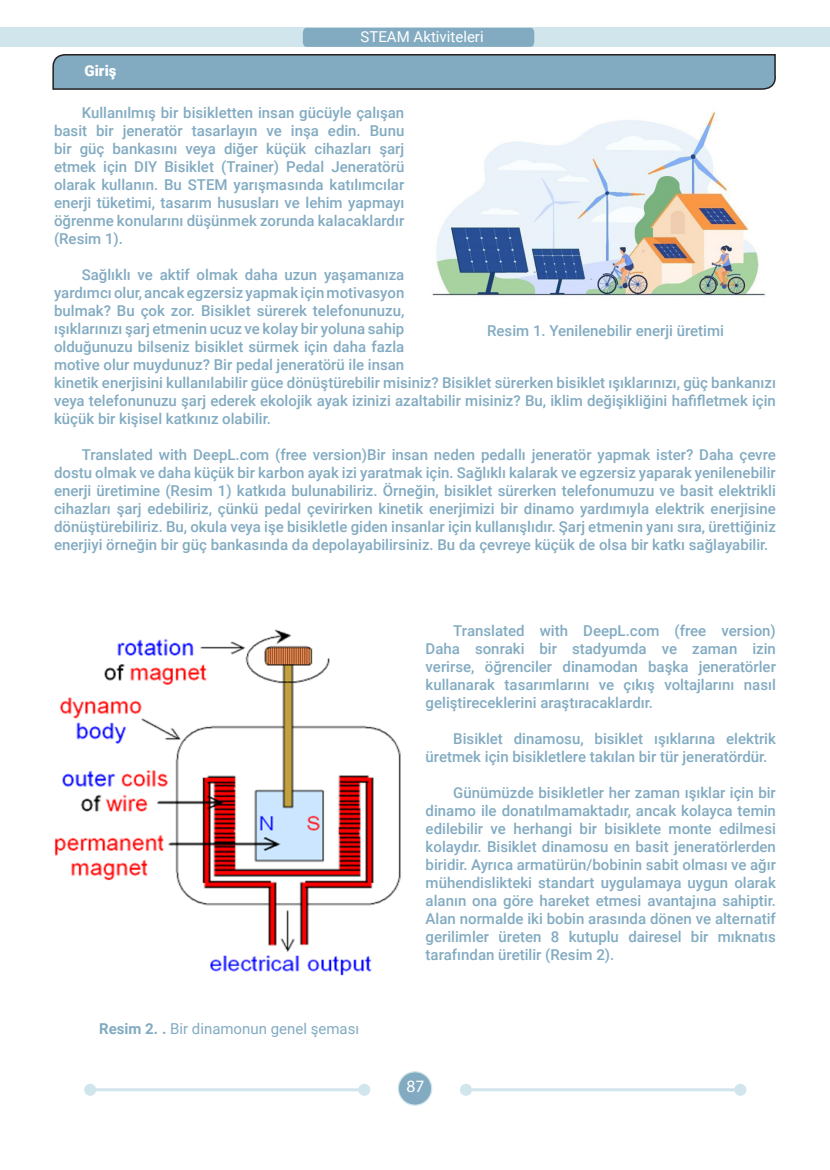
<style>
.page{position:relative;width:830px;height:1170px;background:#fff}
.page>*{position:absolute;margin:0;border:0;box-sizing:border-box;transform-origin:0 0}
.t1{font:17.4px "Myriad Pro";color:#fff}
.t2{font:500 15px/18px "Roboto";color:#82abc2;text-align:justify}
.t3{font:15px "Roboto";color:#82abc2}
.t4{font:15px "Roboto";color:#fff}
.t5{font:900 15px "Roboto";color:#fff}
.s1{font-weight:700}
</style>
<div class="page">
<div style="left:398px;top:1071px;width:33px;height:33px;background:#82abc2;border-radius:50%"></div>
<div style="left:397px;top:1071px;width:35px;height:34px;border:1px solid #d0e5ec;border-radius:50%"></div>
<div style="left:0;top:28px;width:829px;height:19px;background:#d0e5ec"></div>
<hr style="left:465px;top:1088px;width:275px;height:3px;background:#d0e5ec">
<div style="left:459px;top:1083px;width:12px;height:12px;background:#d0e5ec;border-radius:50%"></div>
<div style="left:734px;top:1083px;width:12px;height:12px;background:#d0e5ec;border-radius:50%"></div>
<hr style="left:90px;top:1088px;width:274px;height:3px;background:#d0e5ec">
<div style="left:84px;top:1083px;width:12px;height:12px;background:#d0e5ec;border-radius:50%"></div>
<div style="left:358px;top:1083px;width:12px;height:12px;background:#d0e5ec;border-radius:50%"></div>
<svg style="left:52px;top:27px;width:725px;height:63px"></svg>
<img style="left:432px;top:112px;width:334px;height:185px">
<img style="left:54px;top:629px;width:347px;height:346px">
<p class="t4" style="left:360px;top:26px;width:124px">STEAM Aktiviteleri</p>
<p class="t5" style="left:85px;top:60px;width:33px">Giriş</p>
<p class="t2" style="left:54px;top:103px;width:351px;text-indent:28px">Kullanılmış bir bisikletten insan gücüyle çalışan basit bir jeneratör tasarlayın ve inşa edin. Bunu bir güç bankasını veya diğer küçük cihazları şarj etmek için DIY Bisiklet (Trainer) Pedal Jeneratörü olarak kullanın. Bu STEM yarışmasında katılımcılar enerji tüketimi, tasarım hususları ve lehim yapmayı öğrenme konularını düşünmek zorunda kalacaklardır (Resim 1).</p>
<p class="t2" style="left:54px;top:265px;width:723px;text-align:left;text-indent:28px">Sağlıklı ve aktif olmak daha uzun yaşamanıza<br>yardımcı olur, ancak egzersiz yapmak için motivasyon<br>bulmak? Bu çok zor. Bisiklet sürerek telefonunuzu,<br>ışıklarınızı şarj etmenin ucuz ve kolay bir yoluna sahip<br>olduğunuzu bilseniz bisiklet sürmek için daha fazla<br>motive olur muydunuz? Bir pedal jeneratörü ile insan<br>kinetik enerjisini kullanılabilir güce dönüştürebilir misiniz? Bisiklet sürerken bisiklet ışıklarınızı, güç bankanızı veya telefonunuzu şarj ederek ekolojik ayak izinizi azaltabilir misiniz? Bu, iklim değişikliğini hafifletmek için küçük bir kişisel katkınız olabilir.</p>
<p class="t2" style="left:54px;top:445px;width:723px;text-indent:28px">Translated with DeepL.com (free version)Bir insan neden pedallı jeneratör yapmak ister? Daha çevre dostu olmak ve daha küçük bir karbon ayak izi yaratmak için. Sağlıklı kalarak ve egzersiz yaparak yenilenebilir enerji üretimine (Resim 1) katkıda bulunabiliriz. Örneğin, bisiklet sürerken telefonumuzu ve basit elektrikli cihazları şarj edebiliriz, çünkü pedal çevirirken kinetik enerjimizi bir dinamo yardımıyla elektrik enerjisine dönüştürebiliriz. Bu, okula veya işe bisikletle giden insanlar için kullanışlıdır. Şarj etmenin yanı sıra, ürettiğiniz enerjiyi örneğin bir güç bankasında da depolayabilirsiniz. Bu da çevreye küçük de olsa bir katkı sağlayabilir.</p>
<p class="t2" style="left:487px;top:321px;width:238px">Resim 1. Yenilenebilir enerji üretimi</p>
<p class="t3" style="left:99px;top:1018px;width:261px"><span class="s1">Resim 2. .</span> Bir dinamonun genel şeması</p>
<p class="t2" style="left:425px;top:621px;width:351px;text-indent:28px">Translated with DeepL.com (free version)<br>Daha sonraki bir stadyumda ve zaman izin verirse, öğrenciler dinamodan başka jeneratörler kullanarak tasarımlarını ve çıkış voltajlarını nasıl geliştireceklerini araştıracaklardır.</p>
<p class="t2" style="left:425px;top:729px;width:351px;text-indent:28px">Bisiklet dinamosu, bisiklet ışıklarına elektrik üretmek için bisikletlere takılan bir tür jeneratördür.</p>
<p class="t2" style="left:425px;top:783px;width:351px;text-indent:28px">Günümüzde bisikletler her zaman ışıklar için bir dinamo ile donatılmamaktadır, ancak kolayca temin edilebilir ve herhangi bir bisiklete monte edilmesi kolaydır. Bisiklet dinamosu en basit jeneratörlerden biridir. Ayrıca armatürün/bobinin sabit olması ve ağır mühendislikteki standart uygulamaya uygun olarak alanın ona göre hareket etmesi avantajına sahiptir.<br>Alan normalde iki bobin arasında dönen ve alternatif gerilimler üreten 8 kutuplu dairesel bir mıknatıs tarafından üretilir (Resim 2).</p>
<p class="t1" style="left:406px;top:1075px;width:19px">87</p>
</div>
